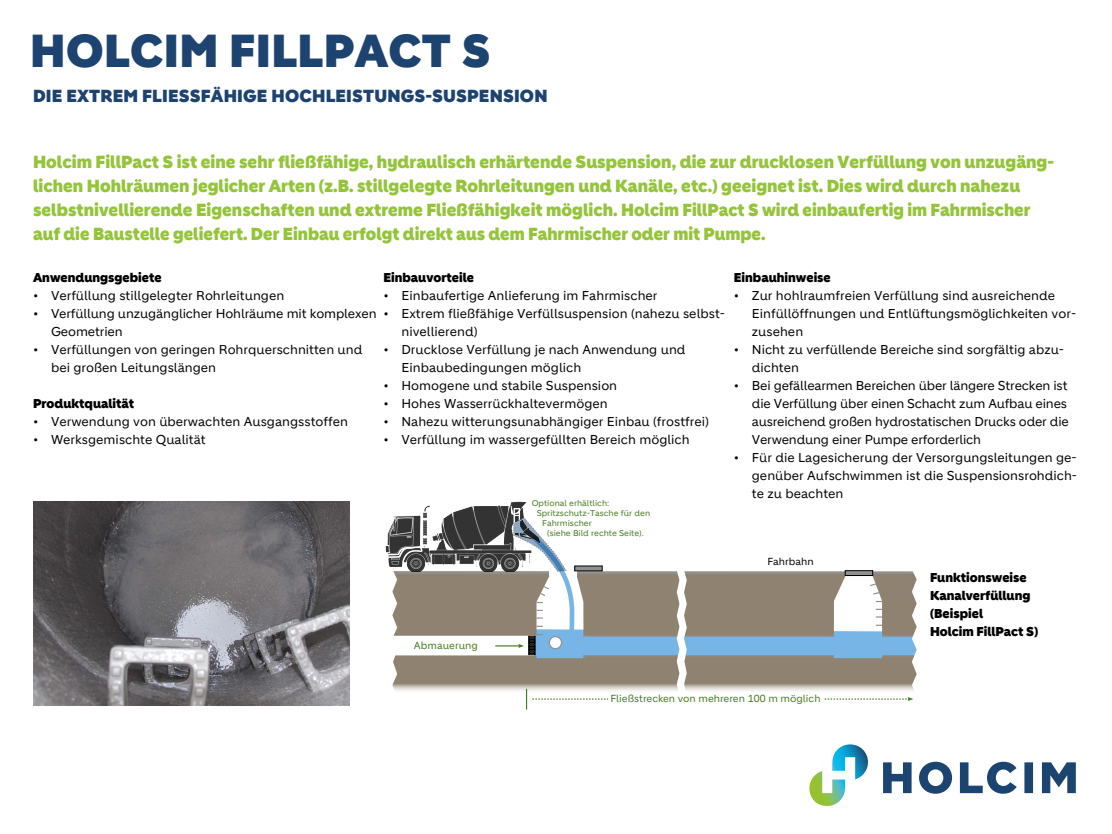
<style>
.page{position:relative;width:1112px;height:834px;background:#fff}
.page>*{position:absolute;margin:0;border:0;box-sizing:border-box;transform-origin:0 0}
._01_main_heading{font:900 45px "Holcim Headline";letter-spacing:.01em;color:#1d4370}
.t1{font:900 17px/24px "Holcim Headline";color:#94c43a}
._01_main_heading-2{font:900 17px "Holcim Headline";letter-spacing:.01em;color:#1d4370}
.t2{font:12.5px/18px "Holcim";color:#000}
.t3{font:900 12.5px/18px "Holcim Headline";color:#000}
.t4{font:9.95px "Holcim";color:#457c1f}
.t5{font:9.95px "Holcim";color:#000}
.t6{font:8.2px "Holcim";color:#457c1f}
</style>
<div class="page">
<img style="left:413px;top:501px;width:114px;height:15px">
<svg style="left:385px;top:516px;width:532px;height:194px"></svg>
<div style="left:608px;top:694px;width:215px;height:20px;background:#fff"></div>
<svg style="left:883px;top:762px;width:193px;height:32px"></svg>
<svg style="left:809px;top:744px;width:59px;height:62px"></svg>
<img style="left:33px;top:501px;width:316px;height:205px">
<p class="_01_main_heading" style="left:30px;top:24px;width:462px">HOLCIM FILLPACT S</p>
<p class="_01_main_heading-2" style="left:33px;top:86px;width:516px">DIE EXTREM FLIESSFÄHIGE HOCHLEISTUNGS-SUSPENSION</p>
<p class="t1" style="left:33px;top:150px;width:1023px">Holcim FillPact S ist eine sehr fließfähige, hydraulisch erhärtende Suspension, die zur drucklosen Verfüllung von unzugäng&shy;lichen Hohlräumen jeglicher Arten (z.B. stillgelegte Rohrleitungen und Kanäle, etc.) geeignet ist. Dies wird durch nahezu selbstnivellierende Eigenschaften und extreme Fließfähigkeit möglich. Holcim FillPact S wird einbaufertig im Fahrmischer auf die Baustelle geliefert. Der Einbau erfolgt direkt aus dem Fahrmischer oder mit Pumpe.</p>
<p class="t3" style="left:33px;top:269px;width:130px">Anwendungsgebiete</p>
<p class="t2" style="left:33px;top:287px;width:253px">• Verfüllung stillgelegter Rohrleitungen</p>
<p class="t2" style="left:51px;top:305px;width:327px;text-indent:-18px">• Verfüllung unzugänglicher Hohlräume mit komplexen<br>Geometrien</p>
<p class="t2" style="left:51px;top:341px;width:313px;text-indent:-18px">• Verfüllungen von geringen Rohrquerschnitten und bei großen Leitungslängen</p>
<p class="t3" style="left:33px;top:395px;width:103px">Produktqualität</p>
<p class="t2" style="left:33px;top:413px;width:317px">• Verwendung von überwachten Ausgangsstoffen</p>
<p class="t2" style="left:33px;top:431px;width:174px">• Werksgemischte Qualität</p>
<p class="t3" style="left:383px;top:269px;width:92px">Einbauvorteile</p>
<p class="t2" style="left:383px;top:287px;width:276px">• Einbaufertige Anlieferung im Fahrmischer</p>
<p class="t2" style="left:401px;top:305px;width:325px;text-indent:-18px">• Extrem fließfähige Verfüllsuspension (nahezu selbst&shy;nivellierend)</p>
<p class="t2" style="left:401px;top:341px;width:286px;text-indent:-18px">• Drucklose Verfüllung je nach Anwendung und<br>Einbaubedingungen möglich</p>
<p class="t2" style="left:383px;top:377px;width:235px">• Homogene und stabile Suspension</p>
<p class="t2" style="left:383px;top:395px;width:226px">• Hohes Wasserrückhaltevermögen</p>
<p class="t2" style="left:383px;top:413px;width:327px">• Nahezu witterungsunabhängiger Einbau (frostfrei)</p>
<p class="t2" style="left:383px;top:431px;width:308px">• Verfüllung im wassergefüllten Bereich möglich</p>
<p class="t6" style="left:532px;top:499px;width:79px">Optional erhältlich:</p>
<p class="t6" style="left:537px;top:509px;width:115px">Spritzschutz-Tasche für den</p>
<p class="t6" style="left:542px;top:518px;width:51px">Fahrmischer</p>
<p class="t6" style="left:547px;top:528px;width:98px">(siehe Bild rechte Seite).</p>
<p class="t4" style="left:414px;top:639px;width:66px">Abmauerung</p>
<p class="t3" style="left:734px;top:269px;width:98px">Einbauhinweise</p>
<p class="t2" style="left:752px;top:287px;width:326px;text-indent:-18px">• Zur hohlraumfreien Verfüllung sind ausreichende<br>Einfüllöffnungen und Entlüftungsmöglichkeiten vor&shy;zusehen</p>
<p class="t2" style="left:752px;top:341px;width:314px;text-indent:-18px">• Nicht zu verfüllende Bereiche sind sorgfältig abzu&shy;dichten</p>
<p class="t2" style="left:752px;top:377px;width:319px;text-indent:-18px">• Bei gefällearmen Bereichen über längere Strecken ist die Verfüllung über einen Schacht zum Aufbau eines ausreichend großen hydrostatischen Drucks oder die Verwendung einer Pumpe erforderlich</p>
<p class="t2" style="left:752px;top:449px;width:327px;text-align:justify;text-indent:-18px">• Für die Lagesicherung der Versorgungsleitungen ge&shy;genüber Aufschwimmen ist die Suspensionsrohdich&shy;te zu beachten</p>
<p class="t5" style="left:768px;top:556px;width:48px">Fahrbahn</p>
<p class="t3" style="left:930px;top:569px;width:110px">Funktionsweise<br>Kanalverfüllung (Beispiel<br>Holcim FillPact S)</p>
<p class="t4" style="left:610px;top:693px;width:212px">Fließstrecken von mehreren 100 m möglich</p>
</div>
